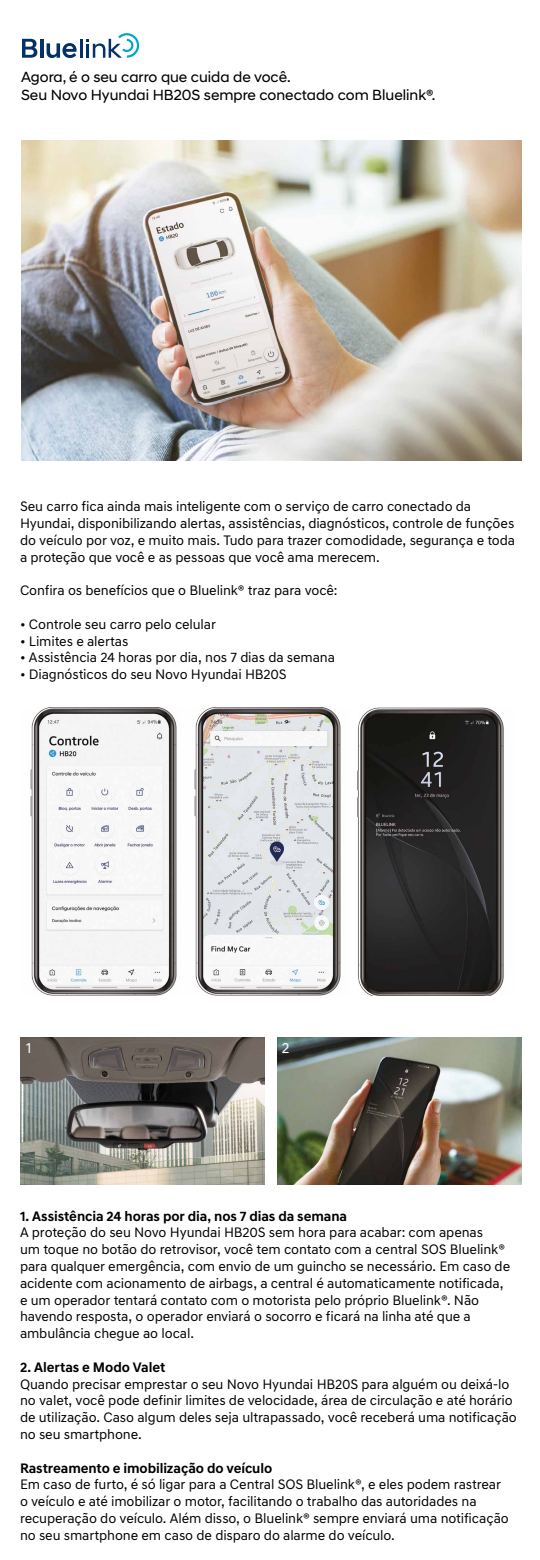
<style>
.page{position:relative;width:540px;height:1560px;background:#fff}
.page>*{position:absolute;margin:0;border:0;box-sizing:border-box;transform-origin:0 0}
.t1{font:15px/18px "Hyundai Sans Head";color:#000}
.t2{font:15px "Hyundai Sans Text";color:#fff}
.t3{font:14px/16.8px "Hyundai Sans Text";letter-spacing:-.01em;color:#000}
.t4{font:700 14px "Hyundai Sans Text";letter-spacing:-.005em;color:#000}
</style>
<div class="page">
<img style="left:30px;top:707px;width:311px;height:288px">
<img style="left:357px;top:707px;width:147px;height:289px">
<img style="left:21px;top:141px;width:500px;height:319px">
<img style="left:277px;top:1038px;width:244px;height:147px">
<img style="left:20px;top:1038px;width:244px;height:147px">
<hr style="left:40px;top:39px;width:3px;height:19px;background:#053266">
<svg style="left:47px;top:43px;width:30px;height:15px"></svg>
<svg style="left:22px;top:39px;width:15px;height:19px"></svg>
<hr style="left:80px;top:39px;width:3px;height:19px;background:#053266">
<svg style="left:87px;top:33px;width:52px;height:25px"></svg>
<p class="t1" style="left:21px;top:68px;width:416px">Agora, é o seu carro que cuida de você.<br>Seu Novo Hyundai HB20S sempre conectado com Bluelink®.</p>
<p class="t3" style="left:20px;top:498px;width:497px">Seu carro fica ainda mais inteligente com o serviço de carro conectado da Hyundai, disponibilizando alertas, assistências, diagnósticos, controle de funções do veículo por voz, e muito mais. Tudo para trazer comodidade, segurança e toda a proteção que você e as pessoas que você ama merecem.</p>
<p class="t3" style="left:20px;top:582px;width:319px">Confira os benefícios que o Bluelink® traz para você:</p>
<p class="t3" style="left:20px;top:616px;width:197px">• Controle seu carro pelo celular</p>
<p class="t3" style="left:20px;top:632px;width:110px">• Limites e alertas</p>
<p class="t3" style="left:20px;top:649px;width:317px">• Assistência 24 horas por dia, nos 7 dias da semana</p>
<p class="t3" style="left:20px;top:666px;width:268px">• Diagnósticos do seu Novo Hyundai HB20S</p>
<p class="t2" style="left:26px;top:1038px;width:7px">1</p>
<p class="t2" style="left:282px;top:1038px;width:9px">2</p>
<p class="t4" style="left:20px;top:1207px;width:329px">1. Assistência 24 horas por dia, nos 7 dias da semana</p>
<p class="t3" style="left:20px;top:1224px;width:492px">A proteção do seu Novo Hyundai HB20S sem hora para acabar: com apenas<br>um toque no botão do retrovisor, você tem contato com a central SOS Bluelink® para qualquer emergência, com envio de um guincho se necessário. Em caso de acidente com acionamento de airbags, a central é automaticamente notificada, e um operador tentará contato com o motorista pelo próprio Bluelink®. Não havendo resposta, o operador enviará o socorro e ficará na linha até que a ambulância chegue ao local.</p>
<p class="t4" style="left:20px;top:1358px;width:147px">2. Alertas e Modo Valet</p>
<p class="t3" style="left:20px;top:1375px;width:498px">Quando precisar emprestar o seu Novo Hyundai HB20S para alguém ou deixá-lo no valet, você pode definir limites de velocidade, área de circulação e até horário de utilização. Caso algum deles seja ultrapassado, você receberá uma notificação no seu smartphone.</p>
<p class="t4" style="left:20px;top:1459px;width:254px">Rastreamento e imobilização do veículo</p>
<p class="t3" style="left:20px;top:1476px;width:490px">Em caso de furto, é só ligar para a Central SOS Bluelink®, e eles podem rastrear o veículo e até imobilizar o motor, facilitando o trabalho das autoridades na recuperação do veículo. Além disso, o Bluelink® sempre enviará uma notificação no seu smartphone em caso de disparo do alarme do veículo.</p>
</div>
